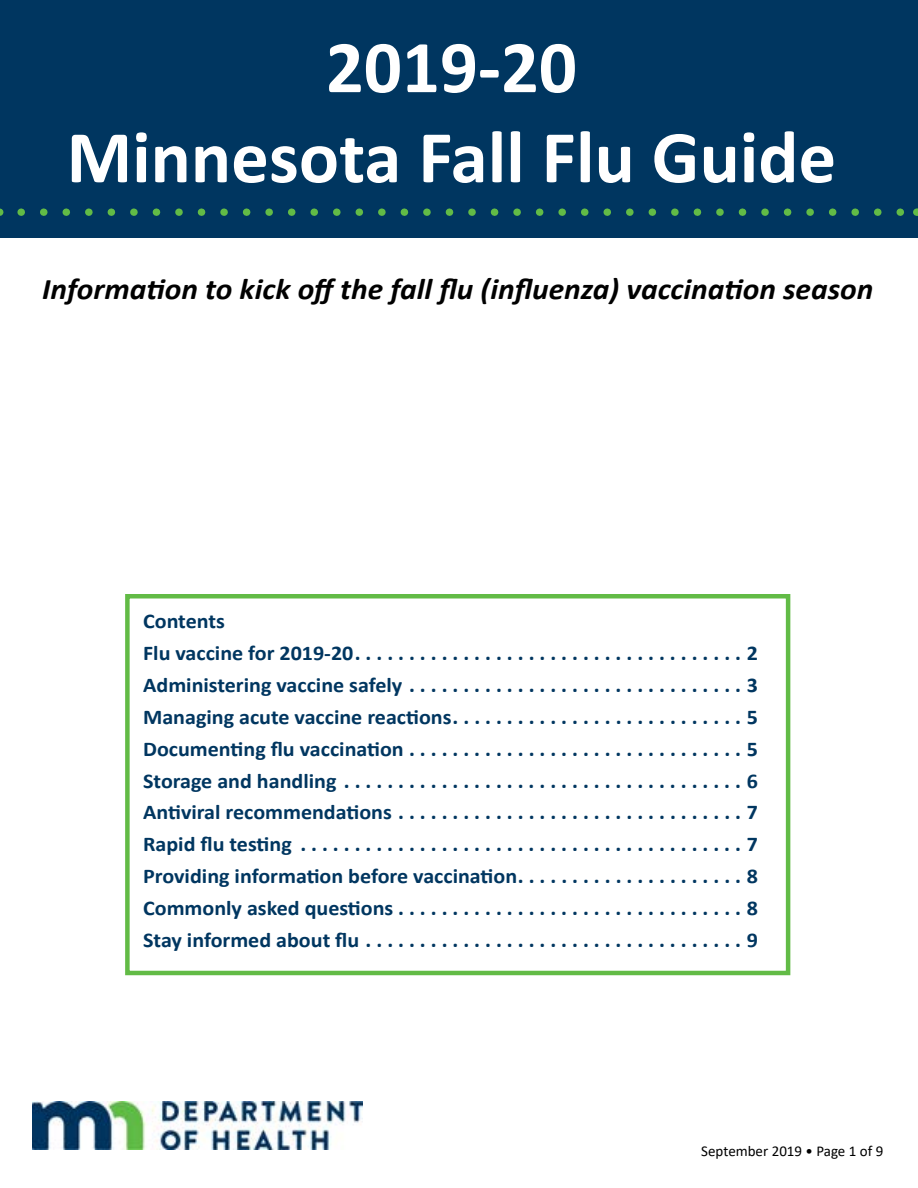
<style>
.page{position:relative;width:918px;height:1188px;background:#fff}
.page>*{position:absolute;margin:0;border:0;box-sizing:border-box;transform-origin:0 0}
._01_Title{font:700 75px "Calibri";color:#fff}
._02_Subtitle{font:italic 700 30px "Calibri";color:#000;scale:1.05 1}
.t1{font:700 21px "Calibri";color:#003660;scale:1.05 1}
.t2{font:15px "Calibri";color:#000}
</style>
<div class="page">
<div style="left:0;top:0;width:918px;height:238px;background:#003660"></div>
<img style="left:32px;top:1102px;width:331px;height:47px">
<div style="left:125px;top:594px;width:665px;height:381px;border:4px solid #62bb46"></div>
<svg style="left:21px;top:208px;width:883px;height:8px"></svg>
<p class="_01_Title" style="left:326px;top:14px;width:253px">2019-20</p>
<p class="_01_Title" style="left:67px;top:104px;width:771px">Minnesota Fall Flu Guide</p>
<p class="_02_Subtitle" style="left:42px;top:268px;width:793px">Information to kick off the fall flu (influenza) vaccination season</p>
<p class="t1" style="left:143px;top:606px;width:79px">Contents</p>
<p class="t1" style="left:143px;top:638px;width:587px">Flu vaccine for 2019-20 . . . . . . . . . . . . . . . . . . . . . . . . . . . . . . . . . . . . 2</p>
<p class="t1" style="left:143px;top:670px;width:587px">Administering vaccine safely . . . . . . . . . . . . . . . . . . . . . . . . . . . . . . . 3</p>
<p class="t1" style="left:143px;top:702px;width:587px">Managing acute vaccine reactions . . . . . . . . . . . . . . . . . . . . . . . . . . . 5</p>
<p class="t1" style="left:143px;top:734px;width:587px">Documenting flu vaccination . . . . . . . . . . . . . . . . . . . . . . . . . . . . . . . 5</p>
<p class="t1" style="left:143px;top:766px;width:587px">Storage and handling . . . . . . . . . . . . . . . . . . . . . . . . . . . . . . . . . . . . . 6</p>
<p class="t1" style="left:143px;top:798px;width:587px">Antiviral recommendations . . . . . . . . . . . . . . . . . . . . . . . . . . . . . . . . 7</p>
<p class="t1" style="left:143px;top:830px;width:587px">Rapid flu testing . . . . . . . . . . . . . . . . . . . . . . . . . . . . . . . . . . . . . . . . . 7</p>
<p class="t1" style="left:143px;top:862px;width:587px">Providing information before vaccination . . . . . . . . . . . . . . . . . . . . . 8</p>
<p class="t1" style="left:143px;top:893px;width:587px">Commonly asked questions................................8</p>
<p class="t1" style="left:143px;top:925px;width:587px">Stay informed about flu . . . . . . . . . . . . . . . . . . . . . . . . . . . . . . . . . . . 9</p>
<p class="t2" style="left:701px;top:1140px;width:183px">September 2019 • Page 1 of 9</p>
</div>
